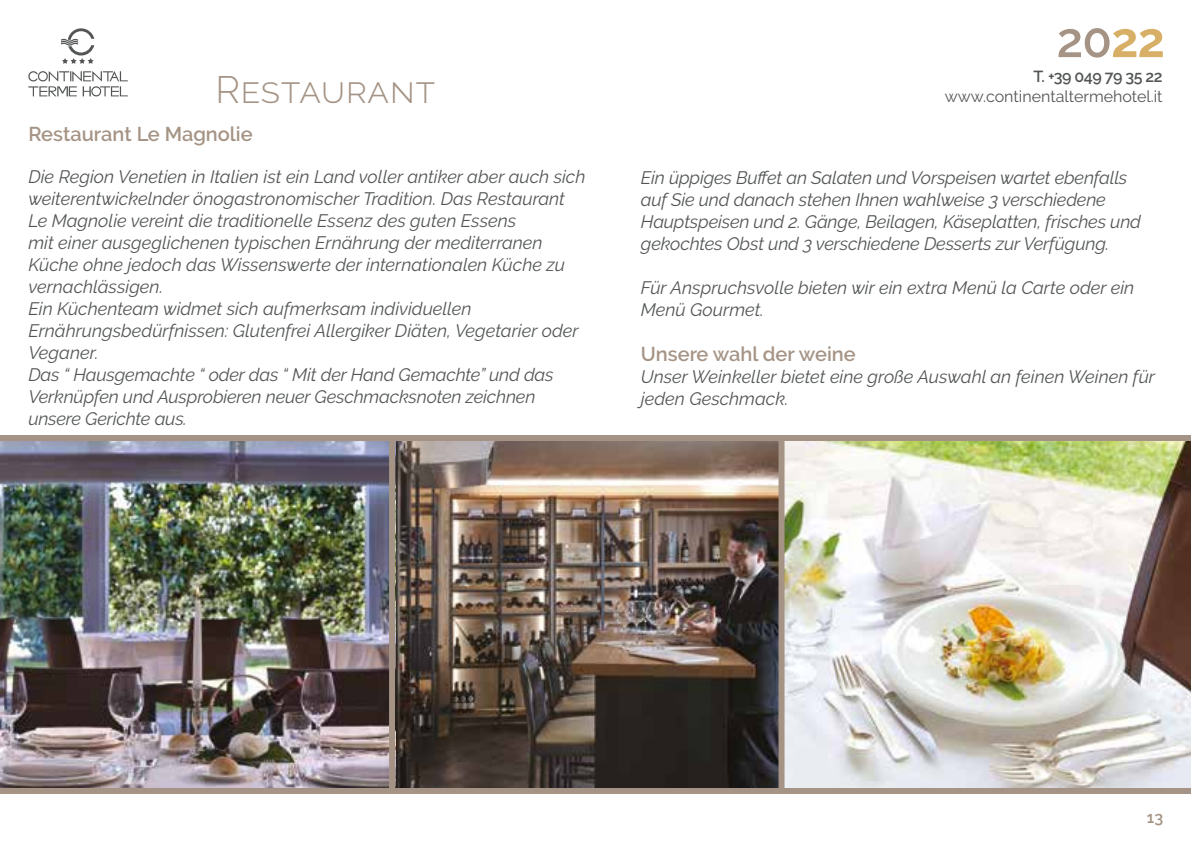
<style>
.page{position:relative;width:1191px;height:851px;background:#fff}
.page>*{position:absolute;margin:0;border:0;box-sizing:border-box;transform-origin:0 0}
.t1{font:300 38px "Raleway";letter-spacing:.01em;color:#a59485}
.t2{font:600 20px "Raleway";color:#a59485}
.t3{font:italic 18px/22px "Raleway";color:#545656}
.t4{font:16px "Raleway";color:#545656}
.t5{font:600 16px "Raleway";letter-spacing:-.03em;color:#545656}
.t6{font:600 16px "Raleway";color:#a59485}
</style>
<div class="page">
<svg style="left:28px;top:71px;width:100px;height:25px"></svg>
<svg style="left:61px;top:28px;width:33px;height:36px"></svg>
<svg style="left:1058px;top:28px;width:104px;height:30px"></svg>
<img style="left:784px;top:440px;width:407px;height:348px">
<img style="left:395px;top:440px;width:383px;height:348px">
<img style="left:0;top:440px;width:389px;height:348px">
<div style="left:0;top:435px;width:1191px;height:5px;background:#a59485"></div>
<div style="left:0;top:788px;width:1191px;height:6px;background:#a59485"></div>
<div style="left:389px;top:436px;width:6px;height:354px;background:#a59485"></div>
<div style="left:778px;top:436px;width:6px;height:354px;background:#a59485"></div>
<h1 class="t1" style="left:215px;top:67px;width:222px">Restaurant</h1>
<p class="t5" style="left:1033px;top:67px;width:131px">T. +39 049 79 35 22</p>
<p class="t4" style="left:944px;top:87px;width:219px">www.continentaltermehotel.it</p>
<p class="t2" style="left:28px;top:122px;width:226px">Restaurant Le Magnolie</p>
<p class="t3" style="left:28px;top:165px;width:558px">Die Region Venetien in Italien ist ein Land voller antiker aber auch sich weiterentwickelnder önogastronomischer Tradition. Das Restaurant Le Magnolie vereint die traditionelle Essenz des guten Essens<br>mit einer ausgeglichenen typischen Ernährung der mediterranen Küche ohne jedoch das Wissenswerte der internationalen Küche zu vernachlässigen.<br>Ein Küchenteam widmet sich aufmerksam individuellen Ernährungsbedürfnissen: Glutenfrei Allergiker Diäten, Vegetarier oder Veganer.<br>Das “ Hausgemachte “ oder das “ Mit der Hand Gemachte” und das Verknüpfen und Ausprobieren neuer Geschmacksnoten zeichnen unsere Gerichte aus.</p>
<p class="t3" style="left:641px;top:167px;width:501px">Ein üppiges Buffet an Salaten und Vorspeisen wartet ebenfalls auf Sie und danach stehen Ihnen wahlweise 3 verschiedene Hauptspeisen und 2. Gänge, Beilagen, Käseplatten, frisches und gekochtes Obst und 3 verschiedene Desserts zur Verfügung.</p>
<p class="t3" style="left:641px;top:277px;width:495px">Für Anspruchsvolle bieten wir ein extra Menü la Carte oder ein<br>Menü Gourmet.</p>
<p class="t2" style="left:641px;top:342px;width:216px">Unsere wahl der weine</p>
<p class="t3" style="left:641px;top:365px;width:516px">Unser Weinkeller bietet eine große Auswahl an feinen Weinen für jeden Geschmack.</p>
<p class="t6" style="left:1147px;top:807px;width:18px">13</p>
</div>
